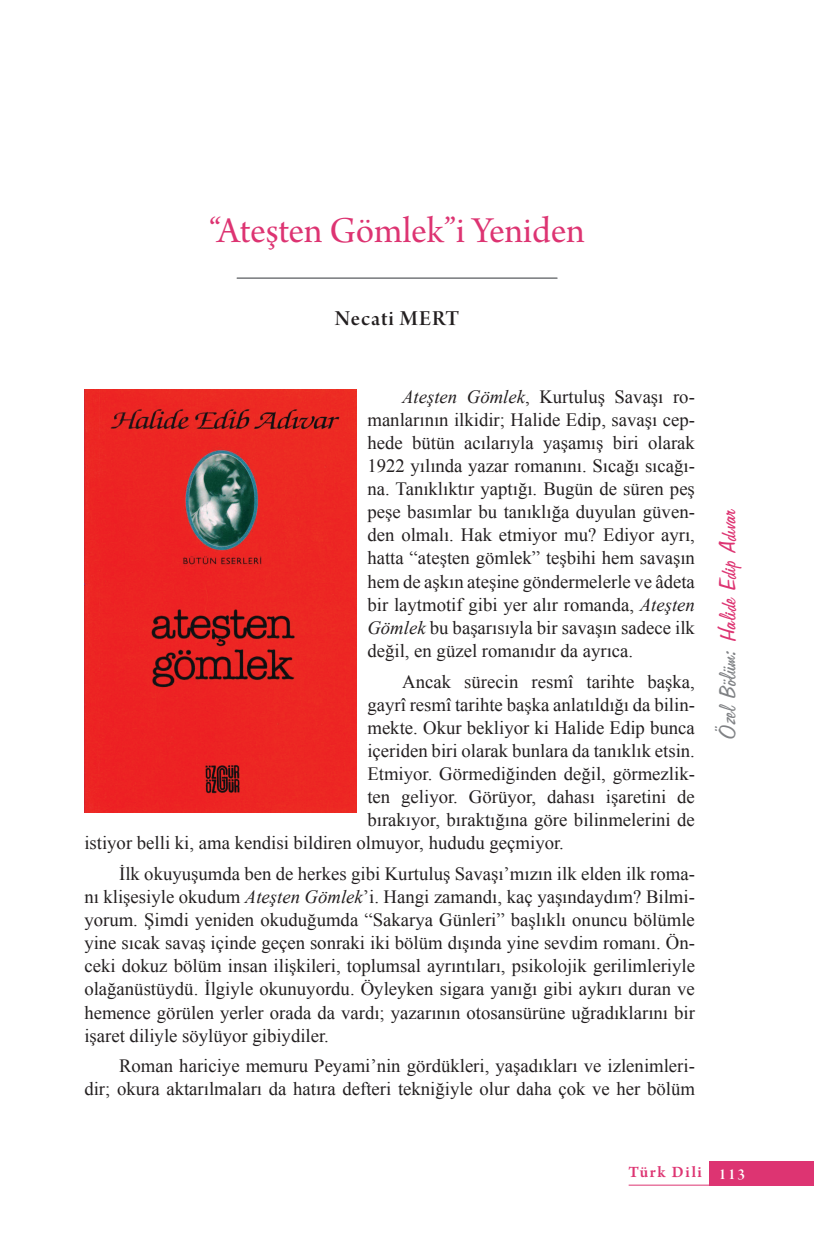
<style>
.page{position:relative;width:819px;height:1241px;background:#fff}
.page>*{position:absolute;margin:0;border:0;box-sizing:border-box;transform-origin:0 0}
.ÖYKÜ_BAŞLIK{font:38.5px "Arno Pro Subhead";color:#dd3472}
.t1{font:26.25px "Freehand 575";color:#dd3472}
.ÖYKÜ_YAZARI{font:22.75px "Arno Pro Smbd Display";letter-spacing:.045em;color:#231f20}
.Gövde_Metni_Girintis{font:18.72px/23.1px "Times New Roman";color:#231f20;text-align:justify}
.t2{font:600 16.62px "Arno Pro";letter-spacing:.1em;color:#dd3472}
.s1{font-style:italic}
.s2{color:#808285}
</style>
<div class="page">
<div style="left:709px;top:1160px;width:105px;height:25px;background:#dd3472"></div>
<hr style="left:628px;top:1184px;width:81px;height:1px;background:#dd3472">
<hr style="left:237px;top:277px;width:320px;height:1px;background:#808285">
<hr style="left:237px;top:278px;width:320px;height:1px;background:#808285">
<img style="left:84px;top:389px;width:272px;height:423px">
<p class="ÖYKÜ_BAŞLIK" style="left:209px;top:209px;width:377px">“Ateşten Gömlek”i Yeniden</p>
<p class="ÖYKÜ_YAZARI" style="left:335px;top:305px;width:126px">Necati MERT</p>
<p class="Gövde_Metni_Girintis" style="left:367px;top:384px;width:329px;text-indent:35px"><span class="s1">Ateşten Gömlek</span>, Kurtuluş Savaşı ro&shy;manlarının ilkidir; Halide Edip, savaşı cep&shy;hede bütün acılarıyla yaşamış biri olarak 1922 yılında yazar romanını. Sıcağı sıcağı&shy;na. Tanıklıktır yaptığı. Bugün de süren peş peşe basımlar bu tanıklığa duyulan güven&shy;den olmalı. Hak etmiyor mu? Ediyor ayrı, hatta “ateşten gömlek” teşbihi hem savaşın hem de aşkın ateşine göndermelerle ve âdeta bir laytmotif gibi yer alır romanda, <span class="s1">Ateşten Gömlek</span> bu başarısıyla bir savaşın sadece ilk değil, en güzel romanıdır da ayrıca.</p>
<p class="Gövde_Metni_Girintis" style="left:402px;top:669px;width:294px">Ancak sürecin resmî tarihte başka,</p>
<p class="Gövde_Metni_Girintis" style="left:367px;top:692px;width:329px">gayrî resmî tarihte başka anlatıldığı da bilin-</p>
<p class="Gövde_Metni_Girintis" style="left:367px;top:715px;width:329px">mekte. Okur bekliyor ki Halide Edip bunca</p>
<p class="Gövde_Metni_Girintis" style="left:367px;top:738px;width:329px">içeriden biri olarak bunlara da tanıklık etsin.</p>
<p class="Gövde_Metni_Girintis" style="left:367px;top:761px;width:329px">Etmiyor. Görmediğinden değil, görmezlik-</p>
<p class="Gövde_Metni_Girintis" style="left:367px;top:784px;width:329px">ten geliyor. Görüyor, dahası işaretini de</p>
<p class="Gövde_Metni_Girintis" style="left:367px;top:808px;width:329px">bırakıyor, bıraktığına göre bilinmelerini de</p>
<p class="Gövde_Metni_Girintis" style="left:84px;top:831px;width:481px">istiyor belli ki, ama kendisi bildiren olmuyor, hududu geçmiyor.</p>
<p class="Gövde_Metni_Girintis" style="left:84px;top:861px;width:612px;text-indent:35px">İlk okuyuşumda ben de herkes gibi Kurtuluş Savaşı’mızın ilk elden ilk roma&shy;nı klişesiyle okudum <span class="s1">Ateşten Gömlek</span>’i. Hangi zamandı, kaç yaşındaydım? Bilmi&shy;yorum. Şimdi yeniden okuduğumda “Sakarya Günleri” başlıklı onuncu bölümle yine sıcak savaş içinde geçen sonraki iki bölüm dışında yine sevdim romanı. Ön&shy;ceki dokuz bölüm insan ilişkileri, toplumsal ayrıntıları, psikolojik gerilimleriyle olağanüstüydü. İlgiyle okunuyordu. Öyleyken sigara yanığı gibi aykırı duran ve hemence görülen yerler orada da vardı; yazarının otosansürüne uğradıklarını bir işaret diliyle söylüyor gibiydiler.</p>
<p class="Gövde_Metni_Girintis" style="left:84px;top:1053px;width:612px;text-align:right">Roman hariciye memuru Peyami’nin gördükleri, yaşadıkları ve izlenimleri-<br>dir; okura aktarılmaları da hatıra defteri tekniğiyle olur daha çok ve her bölüm</p>
<h2 class="t1" style="left:713px;top:738px;width:232px;rotate:-90deg"><span class="s2">Özel Bölüm:</span> Halide Edip Adıvar</h2>
<p class="t2" style="left:628px;top:1162px;width:118px">Türk Dili <sub>113</sub></p>
</div>
